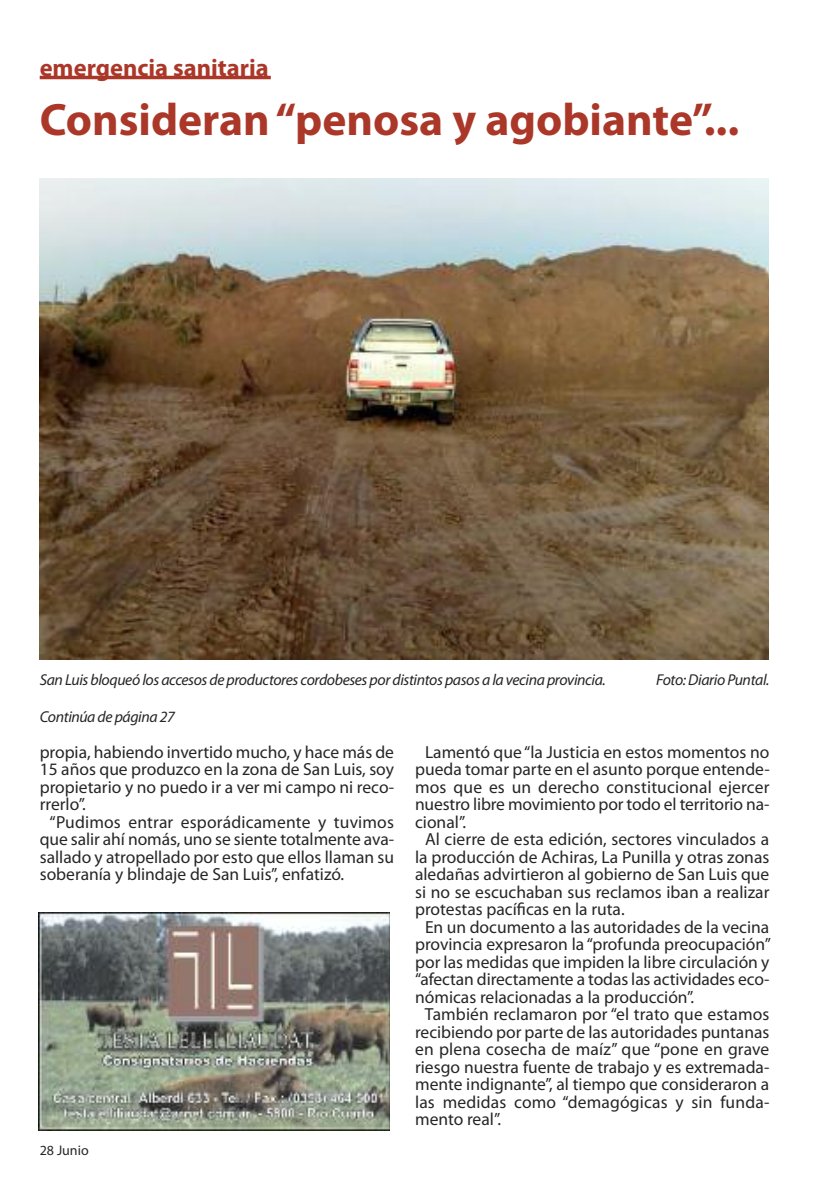
<style>
.page{position:relative;width:819px;height:1191px;background:#fff}
.page>*{position:absolute;margin:0;border:0;box-sizing:border-box;transform-origin:0 0}
.t1{font:700 45.5px "Myriad Pro";color:#ab3729}
.t2{font:700 24.5px "Myriad Pro";color:#ab3729}
.t3{font:17.5px "Myriad Pro";color:#272627}
.t4{font:italic 15.75px "Myriad Pro";letter-spacing:-.025em;color:#272627}
.t5{font:14px "Myriad Pro";color:#272627}
</style>
<div class="page">
<hr style="left:40px;top:76px;width:231px;height:3px;background:#ab3729">
<img style="left:40px;top:179px;width:728px;height:481px">
<img style="left:39px;top:912px;width:350px;height:218px">
<h2 class="t2" style="left:40px;top:59px;width:230px">emergencia sanitaria</h2>
<h1 class="t1" style="left:40px;top:102px;width:701px">Consideran“penosa y agobiante”...</h1>
<p class="t4" style="left:40px;top:674px;width:567px">San Luis bloqueó los accesos de productores cordobeses por distintos pasos a la vecina provincia.</p>
<p class="t4" style="left:656px;top:674px;width:115px">Foto: Diario Puntal.</p>
<p class="t4" style="left:40px;top:710px;width:137px">Continúa de página 27</p>
<p class="t3" style="left:40px;top:745px;width:356px">propia, habiendo invertido mucho, y hace más de</p>
<p class="t3" style="left:40px;top:762px;width:356px">15 años que produzco en la zona de San Luis, soy</p>
<p class="t3" style="left:40px;top:780px;width:356px">propietario y no puedo ir a ver mi campo ni reco-</p>
<p class="t3" style="left:40px;top:797px;width:48px">rrerlo”.</p>
<p class="t3" style="left:50px;top:815px;width:346px">“Pudimos entrar esporádicamente y tuvimos</p>
<p class="t3" style="left:40px;top:832px;width:356px">que salir ahí nomás, uno se siente totalmente ava-</p>
<p class="t3" style="left:40px;top:850px;width:356px">sallado y atropellado por esto que ellos llaman su</p>
<p class="t3" style="left:40px;top:867px;width:306px">soberanía y blindaje de San Luis”, enfatizó.</p>
<p class="t5" style="left:40px;top:1145px;width:50px">28 Junio</p>
<p class="t3" style="left:425px;top:745px;width:346px">Lamentó que“la Justicia en estos momentos no</p>
<p class="t3" style="left:415px;top:762px;width:356px">pueda tomar parte en el asunto porque entende-</p>
<p class="t3" style="left:415px;top:780px;width:356px">mos que es un derecho constitucional ejercer</p>
<p class="t3" style="left:415px;top:797px;width:356px">nuestro libre movimiento por todo el territorio na-</p>
<p class="t3" style="left:415px;top:815px;width:53px">cional”.</p>
<p class="t3" style="left:425px;top:832px;width:346px">Al cierre de esta edición, sectores vinculados a</p>
<p class="t3" style="left:415px;top:850px;width:356px">la producción de Achiras, La Punilla y otras zonas</p>
<p class="t3" style="left:415px;top:867px;width:356px">aledañas advirtieron al gobierno de San Luis que</p>
<p class="t3" style="left:415px;top:885px;width:356px">si no se escuchaban sus reclamos iban a realizar</p>
<p class="t3" style="left:415px;top:902px;width:211px">protestas pacíficas en la ruta.</p>
<p class="t3" style="left:425px;top:920px;width:346px">En un documento a las autoridades de la vecina</p>
<p class="t3" style="left:415px;top:937px;width:357px">provincia expresaron la “profunda preocupación”</p>
<p class="t3" style="left:415px;top:955px;width:356px">por las medidas que impiden la libre circulación y</p>
<p class="t3" style="left:415px;top:972px;width:356px">“afectan directamente a todas las actividades eco-</p>
<p class="t3" style="left:415px;top:990px;width:281px">nómicas relacionadas a la producción”.</p>
<p class="t3" style="left:425px;top:1007px;width:346px">También reclamaron por “el trato que estamos</p>
<p class="t3" style="left:415px;top:1025px;width:356px">recibiendo por parte de las autoridades puntanas</p>
<p class="t3" style="left:415px;top:1042px;width:356px">en plena cosecha de maíz” que “pone en grave</p>
<p class="t3" style="left:415px;top:1060px;width:356px">riesgo nuestra fuente de trabajo y es extremada-</p>
<p class="t3" style="left:415px;top:1077px;width:356px">mente indignante”, al tiempo que consideraron a</p>
<p class="t3" style="left:415px;top:1095px;width:356px">las medidas como “demagógicas y sin funda-</p>
<p class="t3" style="left:415px;top:1112px;width:88px">mento real”.</p>
</div>
